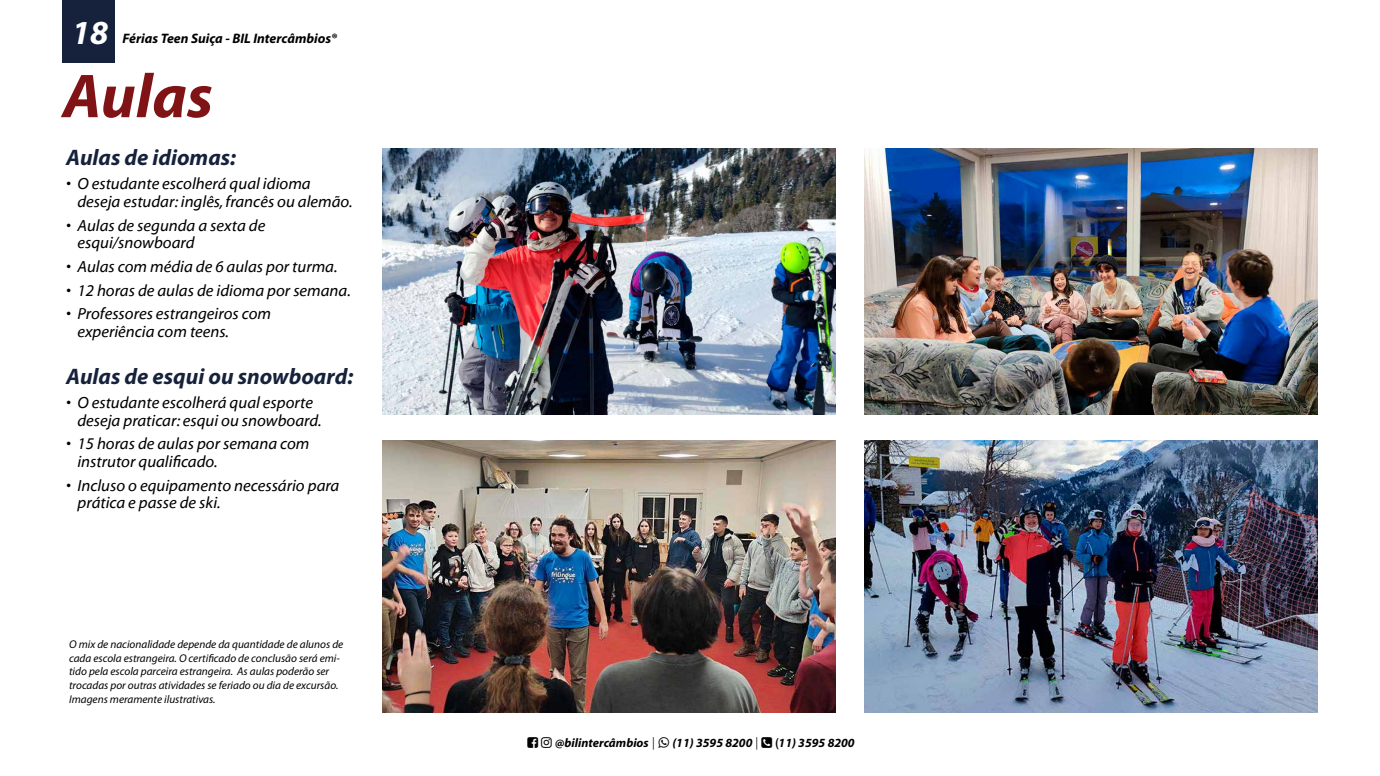
<style>
.page{position:relative;width:1380px;height:776px;background:#fff}
.page>*{position:absolute;margin:0;border:0;box-sizing:border-box;transform-origin:0 0}
.t1{font:italic 700 62.5px "Myriad Pro";color:#7f1316}
.t2{font:italic 700 33.75px "Myriad Pro";color:#fff}
.t3{font:italic 700 22.5px "Myriad Pro";color:#16223c}
.t4{font:16.25px/17.5px "Myriad It Web";color:#000}
.t5{font:italic 700 13.75px "Myriad Pro";color:#000}
.t6{font:italic 700 12.5px "Myriad Pro";color:#000}
.t7{font:italic 11.25px/13.8px "Myriad Pro";color:#000}
.s1{font-family:"Helvetica Neue";font-weight:300;font-style:normal}
.s2{font-family:"Helvetica Neue";font-weight:500;font-style:normal;font-stretch:condensed}
</style>
<div class="page">
<div style="left:62px;top:0;width:53px;height:62px;background:#16223c"></div>
<img style="left:382px;top:149px;width:453px;height:265px">
<img style="left:382px;top:441px;width:453px;height:271px">
<img style="left:865px;top:149px;width:453px;height:265px">
<img style="left:865px;top:441px;width:453px;height:271px">
<h2 class="t2" style="left:72px;top:14px;width:38px">18</h2>
<h1 class="t1" style="left:62px;top:62px;width:152px">Aulas</h1>
<h3 class="t3" style="left:66px;top:145px;width:171px">Aulas de idiomas:</h3>
<p class="t4" style="left:77px;top:175px;width:277px;text-indent:-11px">• O estudante escolherá qual idioma deseja estudar: inglês, francês ou alemão.</p>
<p class="t4" style="left:77px;top:217px;width:189px;text-indent:-11px">• Aulas de segunda a sexta de esqui/snowboard</p>
<p class="t4" style="left:66px;top:258px;width:273px">• Aulas com média de 6 aulas por turma.</p>
<p class="t4" style="left:66px;top:282px;width:286px">• 12 horas de aulas de idioma por semana.</p>
<p class="t4" style="left:77px;top:305px;width:195px;text-indent:-11px">• Professores estrangeiros com experiência com teens.</p>
<h3 class="t3" style="left:66px;top:364px;width:289px">Aulas de esqui ou snowboard:</h3>
<p class="t4" style="left:77px;top:394px;width:246px;text-indent:-11px">• O estudante escolherá qual esporte deseja praticar: esqui ou snowboard.</p>
<p class="t4" style="left:77px;top:435px;width:234px;text-indent:-11px">• 15 horas de aulas por semana com instrutor qualificado.</p>
<p class="t4" style="left:77px;top:477px;width:263px;text-indent:-11px">• Incluso o equipamento necessário para prática e passe de ski.</p>
<p class="t5" style="left:123px;top:31px;width:216px">Férias Teen Suiça - BIL Intercâmbios®</p>
<p class="t7" style="left:69px;top:637px;width:276px">O mix de nacionalidade depende da quantidade de alunos de cada escola estrangeira. O certificado de conclusão será emi&shy;tido pela escola parceira estrangeira. As aulas poderão ser trocadas por outras atividades se feriado ou dia de excursão.<br>Imagens meramente ilustrativas.</p>
<p class="t6" style="left:555px;top:736px;width:101px">@bilintercâmbios <span class="s1">|</span></p>
<p class="t6" style="left:672px;top:736px;width:87px">(11) 3595 8200 <span class="s1">|</span></p>
<p class="t6" style="left:775px;top:736px;width:81px"><span class="s2">(</span>11) 3595 8200</p>
</div>
